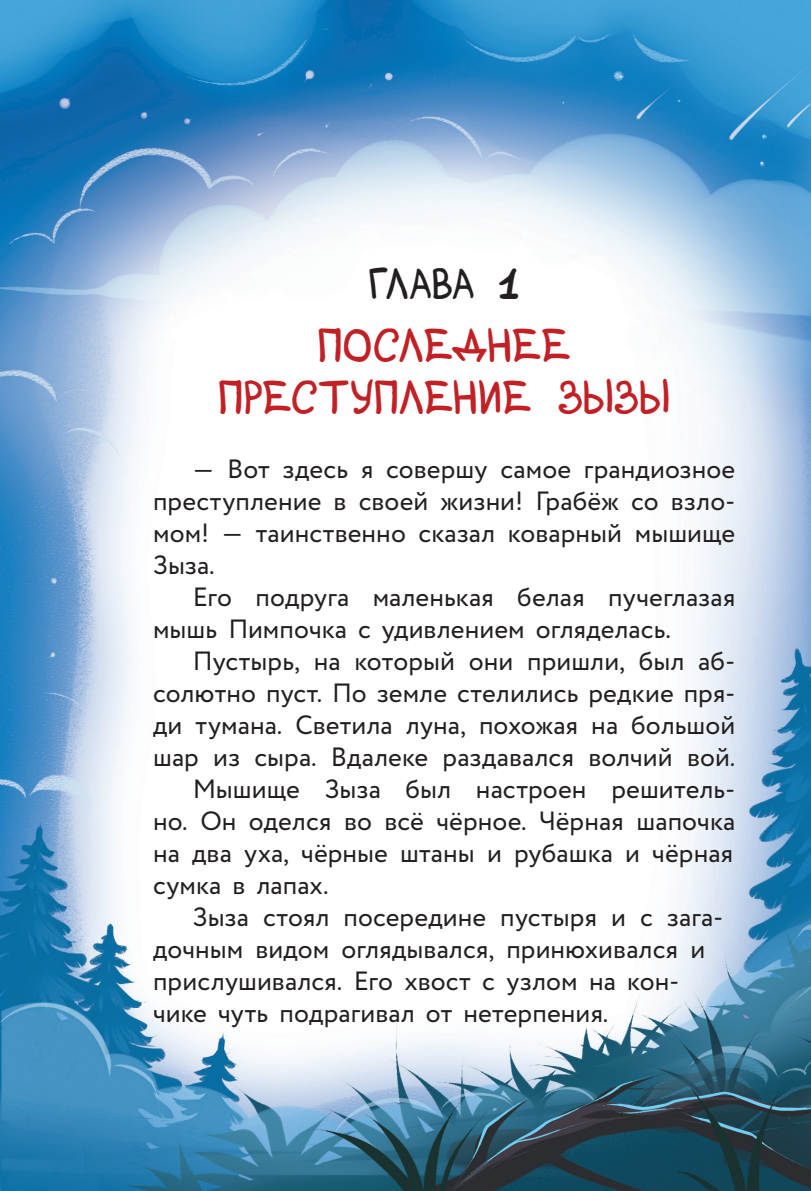
<style>
.page{position:relative;width:811px;height:1191px;background:#fff}
.page>*{position:absolute;margin:0;border:0;box-sizing:border-box;transform-origin:0 0}
.t1{font:48px/52px "Lapy vverh";letter-spacing:-.005em;color:#c12025;text-align:center}
.t2{font:44px "Lapy vverh";letter-spacing:-.005em;color:#231f20}
.t3{font:26.4px/32px "Circe";color:#231f20;text-align:justify}
</style>
<div class="page">
<img style="left:0;top:0;width:811px;height:1190px">
<h2 class="t2" style="left:369px;top:258px;width:153px">ГЛАВА 1</h2>
<h1 class="t1" style="left:219px;top:320px;width:453px">ПОСЛЕДНЕЕ<br>ПРЕСТУПЛЕНИЕ ЗЫЗЫ</h1>
<p class="t3" style="left:153px;top:455px;width:584px;text-indent:40px">— Вот здесь я совершу самое грандиозное преступление в своей жизни! Грабёж со взло&shy;мом! — таинственно сказал коварный мышище Зыза.</p>
<p class="t3" style="left:153px;top:583px;width:584px;text-indent:40px">Его подруга маленькая белая пучеглазая мышь Пимпочка с удивлением огляделась.</p>
<p class="t3" style="left:193px;top:647px;width:544px">Пустырь, на который они пришли, был аб-</p>
<p class="t3" style="left:153px;top:679px;width:583px">солютно пуст. По земле стелились редкие пря-</p>
<p class="t3" style="left:153px;top:711px;width:584px">ди тумана. Светила луна, похожая на большой</p>
<p class="t3" style="left:153px;top:743px;width:583px">шар из сыра. Вдалеке раздавался волчий вой.</p>
<p class="t3" style="left:193px;top:775px;width:544px">Мышище Зыза был настроен решитель-</p>
<p class="t3" style="left:153px;top:807px;width:583px">но. Он оделся во всё чёрное. Чёрная шапочка</p>
<p class="t3" style="left:153px;top:839px;width:581px">на два уха, чёрные штаны и рубашка и чёрная</p>
<p class="t3" style="left:153px;top:871px;width:177px">сумка в лапах.</p>
<p class="t3" style="left:193px;top:903px;width:532px">Зыза стоял посередине пустыря и с зага-</p>
<p class="t3" style="left:153px;top:935px;width:553px">дочным видом оглядывался, принюхивался и</p>
<p class="t3" style="left:153px;top:967px;width:527px">прислушивался. Его хвост с узлом на кон-</p>
<p class="t3" style="left:153px;top:999px;width:457px">чике чуть подрагивал от нетерпения.</p>
</div>
